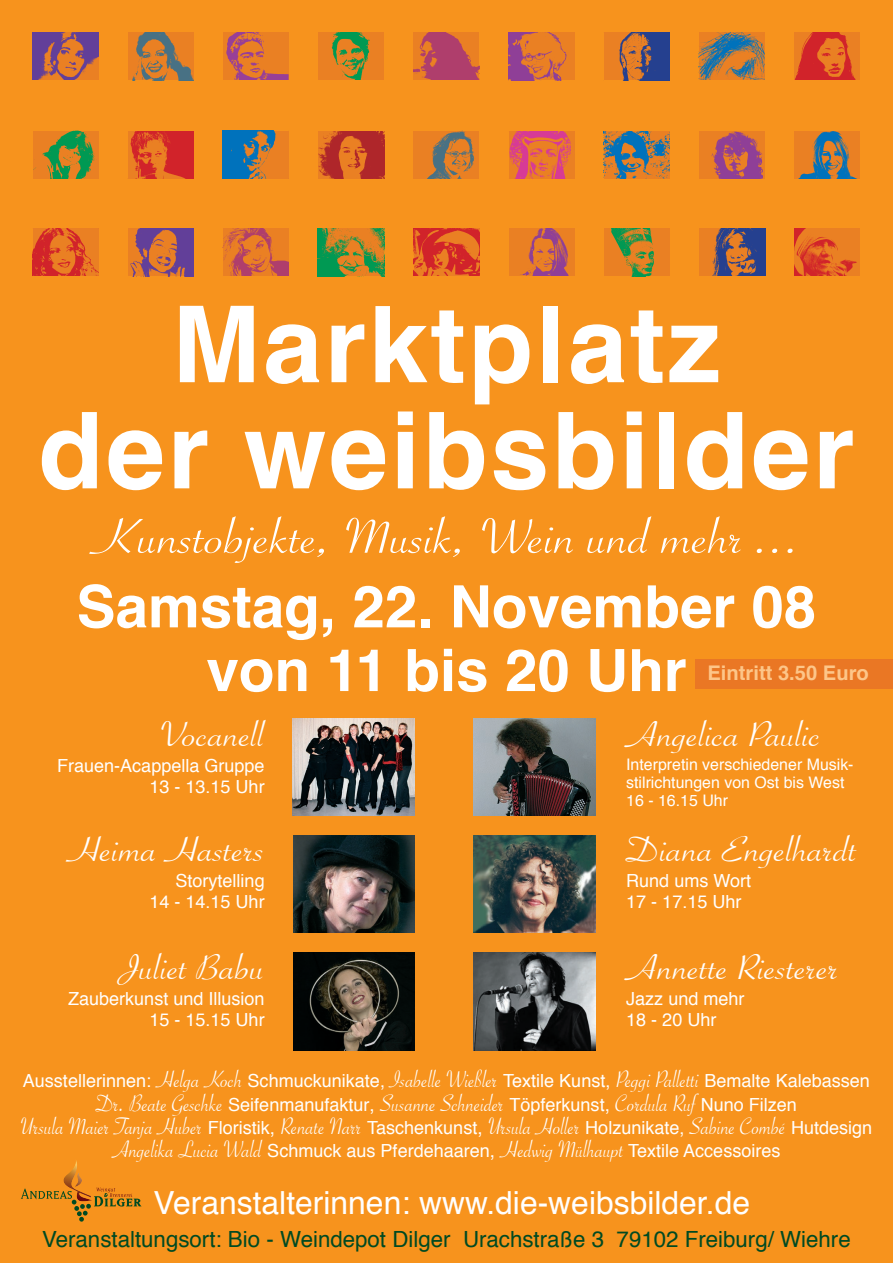
<style>
.page{position:relative;width:893px;height:1263px;background:#f7931d}
.page>*{position:absolute;margin:0;border:0;box-sizing:border-box;transform-origin:0 0}
.t1{font:700 106.2px/106.2px "Helvetica";letter-spacing:.025em;color:#fff;text-align:center}
.t2{font:700 58.35px/63.8px "Helvetica";color:#fff;text-align:center}
.t3{font:53.1px "Savoye Let Plain";color:#fff;scale:1.25 1}
.t4{font:38.25px "Savoye Let Plain";color:#fff;scale:1.25 1}
.t5{font:31.8px "Helvetica";color:#fff}
.t6{font:25.5px/23.4px "Savoye Let Plain";color:#fff;text-align:center}
.t7{font:22.35px "Helvetica";color:#004a22}
.t8{font:700 20.1px "Helvetica";color:#fdc689}
.t9{font:18px/21.3px "Helvetica";color:#fff;text-align:right}
.t10{font:15.9px/18px "Helvetica";color:#fff}
.s1{font-family:"Savoye Let Plain";font-size:25.5px}
.s2{font-family:"Helvetica";font-size:18px}
.s3{font-family:"Helvetica";font-size:19.05px}
.s4{font-size:19.05px}
</style>
<div class="page">
<div style="left:699px;top:131px;width:66px;height:48px;background:#ea8023"></div>
<div style="left:413px;top:131px;width:66px;height:48px;background:#ea8023"></div>
<img style="left:794px;top:228px;width:66px;height:48px">
<img style="left:604px;top:228px;width:66px;height:48px">
<img style="left:414px;top:228px;width:66px;height:48px">
<img style="left:699px;top:228px;width:66px;height:48px">
<img style="left:794px;top:32px;width:66px;height:48px">
<img style="left:413px;top:32px;width:66px;height:48px">
<img style="left:699px;top:32px;width:66px;height:48px">
<img style="left:33px;top:32px;width:65px;height:48px">
<img style="left:223px;top:32px;width:66px;height:48px">
<img style="left:318px;top:32px;width:66px;height:48px">
<img style="left:319px;top:131px;width:65px;height:48px">
<img style="left:318px;top:228px;width:66px;height:48px">
<img style="left:128px;top:32px;width:65px;height:48px">
<img style="left:510px;top:228px;width:65px;height:48px">
<img style="left:711px;top:131px;width:51px;height:48px">
<img style="left:604px;top:131px;width:66px;height:48px">
<img style="left:794px;top:131px;width:66px;height:48px">
<img style="left:33px;top:228px;width:65px;height:48px">
<img style="left:509px;top:131px;width:65px;height:48px">
<img style="left:223px;top:131px;width:65px;height:48px">
<img style="left:604px;top:32px;width:66px;height:48px">
<img style="left:128px;top:228px;width:65px;height:48px">
<img style="left:509px;top:32px;width:66px;height:48px">
<img style="left:33px;top:130px;width:66px;height:49px">
<img style="left:427px;top:131px;width:48px;height:48px">
<img style="left:222px;top:228px;width:66px;height:48px">
<img style="left:128px;top:131px;width:66px;height:48px">
<img style="left:63px;top:1160px;width:14px;height:27px">
<img style="left:75px;top:1170px;width:7px;height:17px">
<svg style="left:21px;top:1187px;width:121px;height:35px"></svg>
<img style="left:474px;top:835px;width:122px;height:97px">
<img style="left:293px;top:835px;width:122px;height:97px">
<img style="left:293px;top:953px;width:122px;height:97px">
<img style="left:293px;top:718px;width:122px;height:97px">
<img style="left:474px;top:953px;width:122px;height:97px">
<img style="left:474px;top:718px;width:122px;height:97px">
<div style="left:695px;top:659px;width:198px;height:29px;background:#ea7724"></div>
<h1 class="t1" style="left:39px;top:286px;width:817px">Marktplatz<br>der weibsbilder</h1>
<h3 class="t3" style="left:91px;top:515px;width:570px">Kunstobjekte, Musik, Wein und mehr ...</h3>
<h2 class="t2" style="left:77px;top:572px;width:741px">Samstag, 22. November 08 von 11 bis 20 Uhr</h2>
<p class="t8" style="left:707px;top:655px;width:163px">Eintritt 3.50 Euro</p>
<h3 class="t4" style="left:160px;top:718px;width:85px">Vocanell</h3>
<h3 class="t4" style="left:626px;top:718px;width:157px">Angelica Paulic</h3>
<p class="t9" style="left:57px;top:754px;width:209px">Frauen-Acappella Gruppe<br>13 - 13.15 Uhr</p>
<p class="t10" style="left:626px;top:755px;width:229px">Interpretin verschiedener Musik&shy;stilrichtungen von Ost bis West<br>16 - 16.15 Uhr</p>
<h3 class="t4" style="left:68px;top:834px;width:159px">Heima Hasters</h3>
<h3 class="t4" style="left:626px;top:834px;width:187px">Diana Engelhardt</h3>
<p class="t9" style="left:149px;top:869px;width:117px">Storytelling<br>14 - 14.15 Uhr</p>
<p class="t9" style="left:626px;top:869px;width:127px;text-align:left">Rund ums Wort<br>17 - 17.15 Uhr</p>
<h3 class="t4" style="left:119px;top:952px;width:118px">Juliet Babu</h3>
<h3 class="t4" style="left:626px;top:951px;width:172px">Annette Riesterer</h3>
<p class="t9" style="left:68px;top:987px;width:198px">Zauberkunst und Illusion<br>15 - 15.15 Uhr</p>
<p class="t9" style="left:626px;top:987px;width:120px;text-align:left">Jazz und mehr<br>18 - 20 Uhr</p>
<p class="t9" style="left:23px;top:1070px;width:849px">Ausstellerinnen: <span class="s1">Helga Koch</span> Schmuckunikate, <span class="s1">Isabelle Wießler</span> Textile Kunst, <span class="s1">Peggi Palletti</span> Bemalte Kalebassen</p>
<h3 class="t6" style="left:21px;top:1092px;width:853px">Dr. Beate Geschke <span class="s2">Seifenmanufaktur</span><span class="s3">,</span> Susanne Schneider <span class="s2">Töpferkunst</span><span class="s3">,</span> Cordula Ruf <span class="s2">Nuno Filzen<br></span>Ursula Maier Tanja Huber <span class="s2">Floristik</span><span class="s3">,</span> Renate Narr <span class="s2">Taschenkunst</span><span class="s3">,</span> Ursula Holler <span class="s2">Holzunikate,</span> Sabine Combé <span class="s2">Hutdesign</span></h3>
<p class="t9" style="left:112px;top:1140px;width:670px"><span class="s1">Angelika Lucia Wald</span> Schmuck aus Pferdehaaren<span class="s4">,</span> <span class="s1">Hedwig Mülhaupt</span> Textile Accessoires</p>
<h3 class="t5" style="left:154px;top:1175px;width:598px">Veranstalterinnen: www.die-weibsbilder.de</h3>
<p class="t7" style="left:42px;top:1220px;width:810px">Veranstaltungsort: Bio - Weindepot Dilger Urachstraße 3 79102 Freiburg/ Wiehre</p>
</div>
